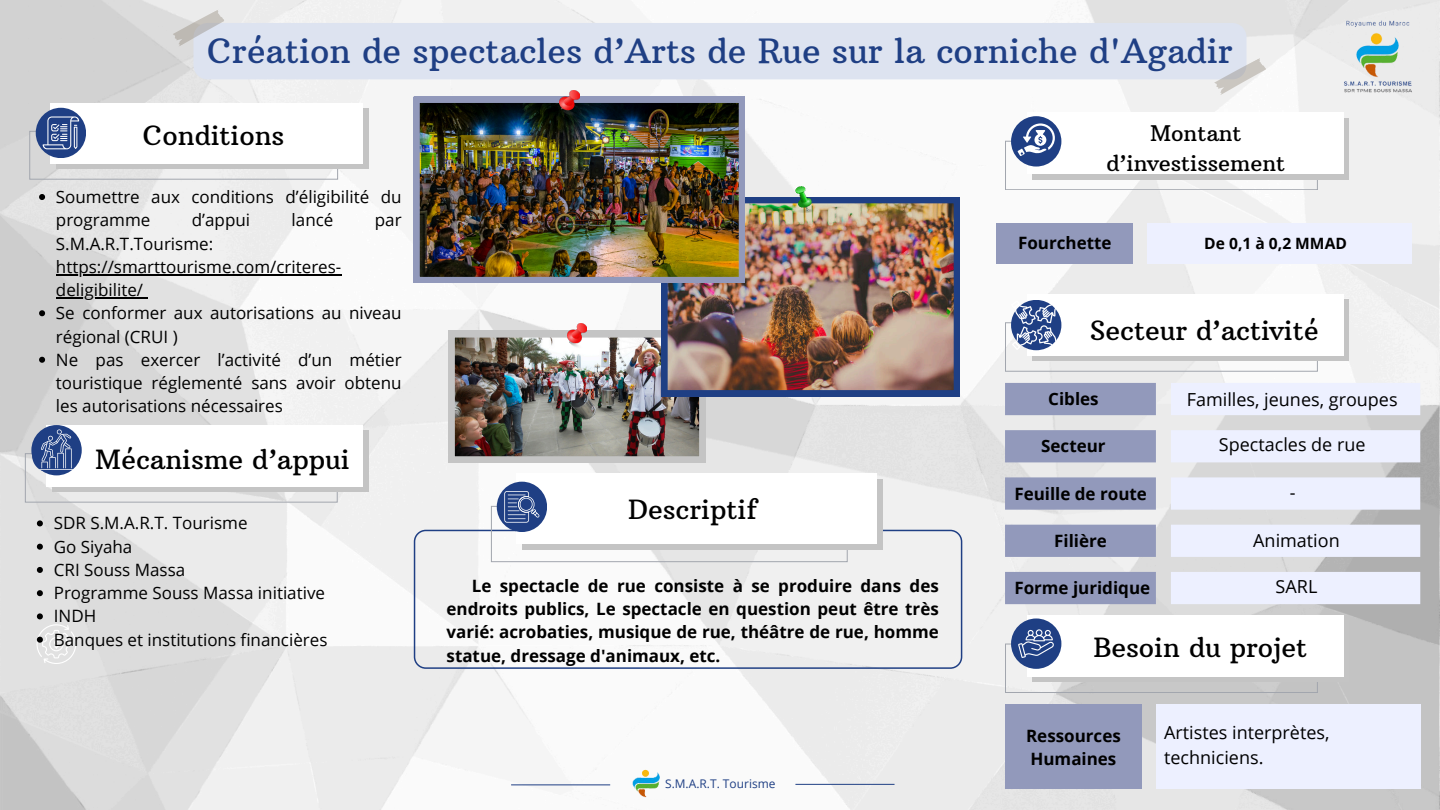
<style>
.page{position:relative;width:1440px;height:810px;background:#fff}
.page>*{position:absolute;margin:0;border:0;box-sizing:border-box;transform-origin:0 0}
.t1{font:34.1px "Arbutus Slab";color:#1f3f84}
.t2{font:27px "Arbutus Slab";color:#000}
.t3{font:22px/30.8px "Arbutus Slab";color:#000;text-align:center}
.t4{font:18px/24.8px "Open Sans";color:#000}
.t5{font:17px/23.2px "Open Sans";color:#000}
.t6{font:700 17px/23.2px "Open Sans";color:#000;text-align:justify}
.t7{font:700 15.6px "Open Sans";color:#000}
.t8{font:11.9px "Open Sans";color:#1f3f84}
</style>
<div class="page">
<img style="left:0;top:0;width:1440px;height:810px">
<svg style="left:414px;top:530px;width:548px;height:139px"></svg>
<div style="left:491px;top:506px;width:357px;height:56px;border:1px solid #a2a6ae"></div>
<div style="left:522px;top:480px;width:360px;height:70px;background:#c4c4c4"></div>
<div style="left:516px;top:474px;width:361px;height:70px;background:#fff"></div>
<div style="left:1005px;top:322px;width:313px;height:49px;border:1px solid #a2a6ae"></div>
<div style="left:1032px;top:299px;width:316px;height:62px;background:#c4c4c4"></div>
<div style="left:1027px;top:294px;width:316px;height:62px;background:#fff"></div>
<div style="left:1005px;top:644px;width:313px;height:49px;border:1px solid #a2a6ae"></div>
<div style="left:1032px;top:621px;width:316px;height:61px;background:#c4c4c4"></div>
<div style="left:1027px;top:615px;width:316px;height:62px;background:#fff"></div>
<img style="left:1329px;top:9px;width:97px;height:96px">
<svg style="left:1005px;top:383px;width:151px;height:221px;background:#a9afc7"></svg>
<svg style="left:1171px;top:383px;width:249px;height:221px;background:#e5e7f2"></svg>
<div style="left:1005px;top:704px;width:136px;height:85px;background:#9299bb"></div>
<div style="left:1156px;top:704px;width:264px;height:85px;background:#edf0ff"></div>
<img style="left:448px;top:331px;width:258px;height:132px">
<img style="left:662px;top:197px;width:297px;height:199px">
<img style="left:414px;top:97px;width:331px;height:186px">
<hr style="left:795px;top:784px;width:100px;height:1px;background:#1f3f84">
<img style="left:630px;top:769px;width:35px;height:30px">
<hr style="left:511px;top:785px;width:99px;height:1px;background:#1f3f84">
<div style="left:497px;top:482px;width:50px;height:50px;background:#1f3f84;border-radius:50%"></div>
<div style="left:1011px;top:618px;width:50px;height:51px;background:#1f3f84;border-radius:50%"></div>
<svg style="left:499px;top:490px;width:41px;height:37px"></svg>
<svg style="left:1011px;top:300px;width:49px;height:50px"></svg>
<svg style="left:1012px;top:629px;width:42px;height:33px"></svg>
<div style="left:193px;top:23px;width:1053px;height:56px;background:#dde3f0"></div>
<svg style="left:172px;top:9px;width:53px;height:38px;background:#d6d6d9"></svg>
<svg style="left:1214px;top:57px;width:53px;height:38px"></svg>
<img style="left:567px;top:323px;width:20px;height:26px">
<img style="left:560px;top:90px;width:19px;height:26px">
<img style="left:796px;top:187px;width:18px;height:26px">
<div style="left:1005px;top:141px;width:313px;height:49px;border:1px solid #a2a6ae"></div>
<div style="left:1032px;top:118px;width:316px;height:61px;background:#c4c4c4"></div>
<div style="left:1027px;top:113px;width:316px;height:61px;background:#fff"></div>
<div style="left:997px;top:224px;width:136px;height:40px;background:#9299bb"></div>
<div style="left:1148px;top:224px;width:264px;height:40px;background:#edf0ff"></div>
<div style="left:1011px;top:116px;width:50px;height:51px;background:#1f3f84;border-radius:50%"></div>
<svg style="left:1012px;top:123px;width:43px;height:37px"></svg>
<div style="left:25px;top:453px;width:313px;height:49px;border:1px solid #a2a6ae"></div>
<svg style="left:52px;top:430px;width:316px;height:62px;background:#ccc"></svg>
<div style="left:47px;top:425px;width:316px;height:61px;background:#fff"></div>
<div style="left:29px;top:131px;width:309px;height:49px;border:1px solid #a2a6ae"></div>
<div style="left:56px;top:108px;width:312px;height:61px;background:#c4c4c4"></div>
<div style="left:51px;top:103px;width:312px;height:61px;background:#fff"></div>
<div style="left:36px;top:108px;width:50px;height:50px;background:#1f3f84;border-radius:50%"></div>
<svg style="left:37px;top:117px;width:42px;height:33px"></svg>
<div style="left:31px;top:425px;width:51px;height:50px;background:#1f3f84;border-radius:50%"></div>
<svg style="left:32px;top:429px;width:40px;height:43px"></svg>
<hr style="left:39px;top:469px;width:35px;height:1px;background:#fff">
<svg style="left:37px;top:520px;width:6px;height:6px"></svg>
<svg style="left:37px;top:544px;width:6px;height:6px"></svg>
<svg style="left:37px;top:567px;width:6px;height:6px"></svg>
<svg style="left:37px;top:590px;width:6px;height:6px"></svg>
<svg style="left:36px;top:613px;width:41px;height:51px"></svg>
<svg style="left:39px;top:194px;width:6px;height:6px"></svg>
<hr style="left:56px;top:274px;width:285px;height:2px;background:#000">
<hr style="left:56px;top:298px;width:87px;height:1px;background:#000">
<svg style="left:39px;top:310px;width:6px;height:6px"></svg>
<svg style="left:39px;top:357px;width:6px;height:6px"></svg>
<h1 class="t1" style="left:207px;top:29px;width:1027px">Création de spectacles d’Arts de Rue sur la corniche d'Agadir</h1>
<h2 class="t2" style="left:143px;top:119px;width:143px">Conditions</h2>
<p class="t5" style="left:56px;top:185px;width:347px">Soumettre aux conditions d’éligibilité du programme</p>
<p class="t5" style="left:192px;top:208px;width:60px">d’appui</p>
<p class="t5" style="left:292px;top:208px;width:43px">lancé</p>
<p class="t5" style="left:375px;top:208px;width:28px">par</p>
<p class="t5" style="left:56px;top:231px;width:347px">S.M.A.R.T.Tourisme: https://smarttourisme.com/criteres&shy;deligibilite/<br>Se conformer aux autorisations au niveau régional (CRUI )<br>Ne pas exercer l’activité d’un métier touristique réglementé sans avoir obtenu les autorisations nécessaires</p>
<h2 class="t2" style="left:95px;top:443px;width:256px">Mécanisme d’appui</h2>
<p class="t5" style="left:54px;top:511px;width:275px">SDR S.M.A.R.T. Tourisme<br>Go Siyaha<br>CRI Souss Massa<br>Programme Souss Massa initiative<br>INDH<br>Banques et institutions financières</p>
<h2 class="t2" style="left:628px;top:492px;width:130px">Descriptif</h2>
<p class="t6" style="left:447px;top:574px;width:494px;text-indent:25px">Le spectacle de rue consiste à se produire dans des endroits publics, Le spectacle en question peut être très varié: acrobaties, musique de rue, théâtre de rue, homme statue, dressage d'animaux, etc.</p>
<p class="t8" style="left:665px;top:776px;width:112px">S.M.A.R.T. Tourisme</p>
<p class="t3" style="left:1106px;top:117px;width:180px">Montant d’investissement</p>
<p class="t6" style="left:1018px;top:230px;width:95px">Fourchette</p>
<p class="t7" style="left:1204px;top:232px;width:144px">De 0,1 à 0,2 MMAD</p>
<h2 class="t2" style="left:1090px;top:314px;width:230px">Secteur d’activité</h2>
<p class="t6" style="left:1048px;top:387px;width:52px">Cibles</p>
<p class="t6" style="left:1041px;top:434px;width:66px">Secteur</p>
<p class="t6" style="left:1014px;top:482px;width:134px">Feuille de route</p>
<p class="t6" style="left:1054px;top:529px;width:54px">Filière</p>
<p class="t6" style="left:1014px;top:576px;width:137px">Forme juridique</p>
<p class="t4" style="left:1187px;top:387px;width:212px">Familles, jeunes, groupes</p>
<p class="t4" style="left:1219px;top:431px;width:148px">Spectacles de rue</p>
<p class="t4" style="left:1290px;top:479px;width:7px">-</p>
<p class="t4" style="left:1253px;top:527px;width:88px">Animation</p>
<p class="t4" style="left:1276px;top:574px;width:43px">SARL</p>
<h2 class="t2" style="left:1094px;top:631px;width:215px">Besoin du projet</h2>
<p class="t6" style="left:1026px;top:723px;width:96px">Ressources<br>Humaines</p>
<p class="t4" style="left:1164px;top:720px;width:167px">Artistes interprètes, techniciens.</p>
</div>
